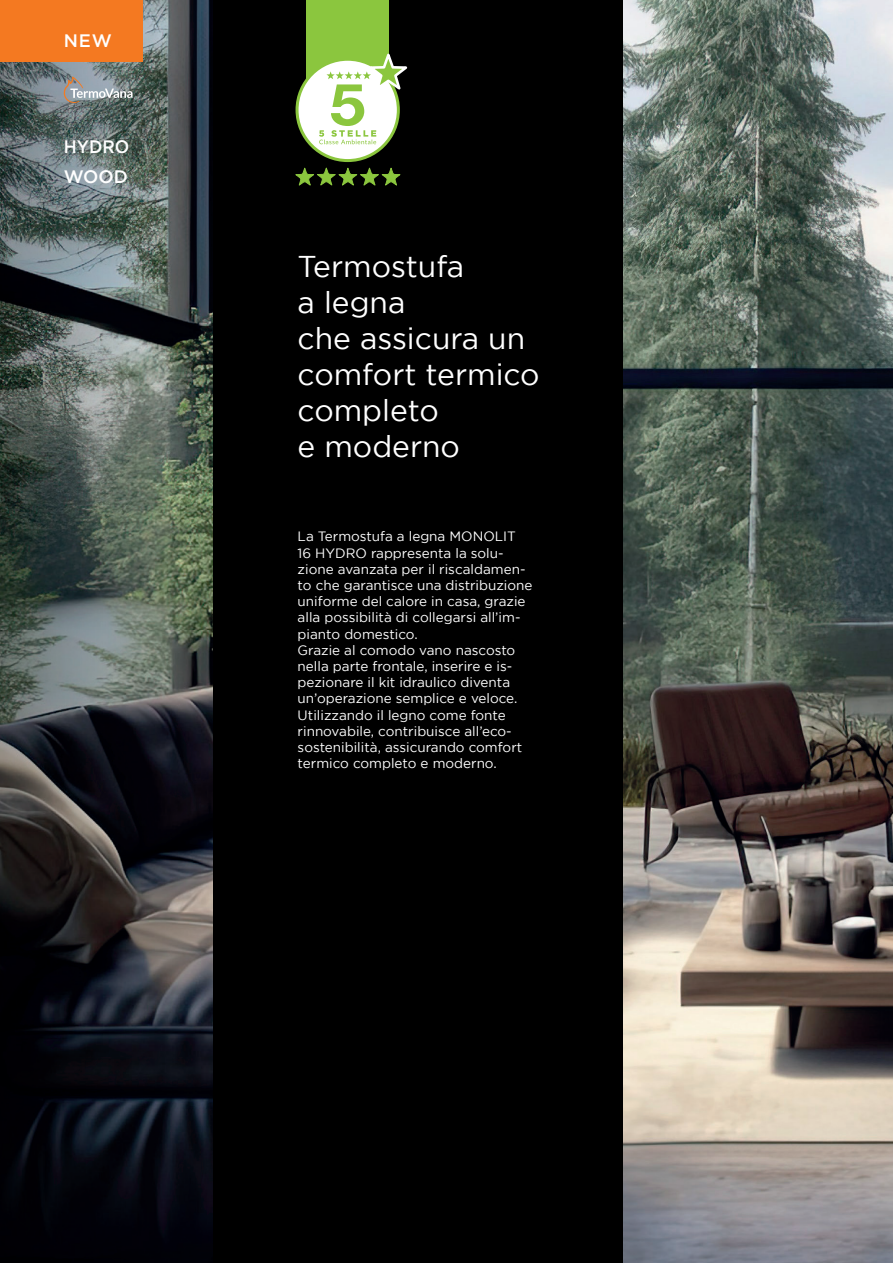
<style>
.page{position:relative;width:893px;height:1263px;background:#fff}
.page>*{position:absolute;margin:0;border:0;box-sizing:border-box;transform-origin:0 0}
.t1{font:30px/36px "Gotham";color:#fff}
.t2{font:500 18px "Gotham";color:#fff}
.t3{font:500 18px "Gotham";color:#fff;scale:.95 1}
.t4{font:13.5px/16.2px "Gotham";color:#fff}
</style>
<div class="page">
<img style="left:623px;top:0;width:270px;height:1263px">
<div style="left:213px;top:0;width:410px;height:1263px;background:#000"></div>
<img style="left:0;top:0;width:213px;height:1263px">
<div style="left:0;top:0;width:142px;height:62px;background:#f47921"></div>
<svg style="left:64px;top:77px;width:69px;height:26px;background:#959c9e"></svg>
<svg style="left:296px;top:167px;width:105px;height:19px"></svg>
<div style="left:306px;top:0;width:82px;height:97px;background:#8bc63e"></div>
<svg style="left:297px;top:59px;width:101px;height:102px;background:#eef6e3"></svg>
<svg style="left:319px;top:52px;width:89px;height:92px"></svg>
<h2 class="t2" style="left:64px;top:31px;width:50px">NEW</h2>
<h2 class="t3" style="left:64px;top:137px;width:70px">HYDRO</h2>
<h2 class="t2" style="left:64px;top:167px;width:66px">WOOD</h2>
<h1 class="t1" style="left:298px;top:248px;width:244px">Termostufa<br>a legna<br>che assicura un comfort termico completo<br>e moderno</h1>
<p class="t4" style="left:298px;top:528px;width:236px">La Termostufa a legna MONOLIT 16 HYDRO rappresenta la solu&shy;zione avanzata per il riscaldamen&shy;to che garantisce una distribuzione uniforme del calore in casa, grazie alla possibilità di collegarsi all’im&shy;pianto domestico.<br>Grazie al comodo vano nascosto nella parte frontale, inserire e is&shy;pezionare il kit idraulico diventa un’operazione semplice e veloce.<br>Utilizzando il legno come fonte rinnovabile, contribuisce all’eco&shy;sostenibilità, assicurando comfort termico completo e moderno.</p>
</div>
